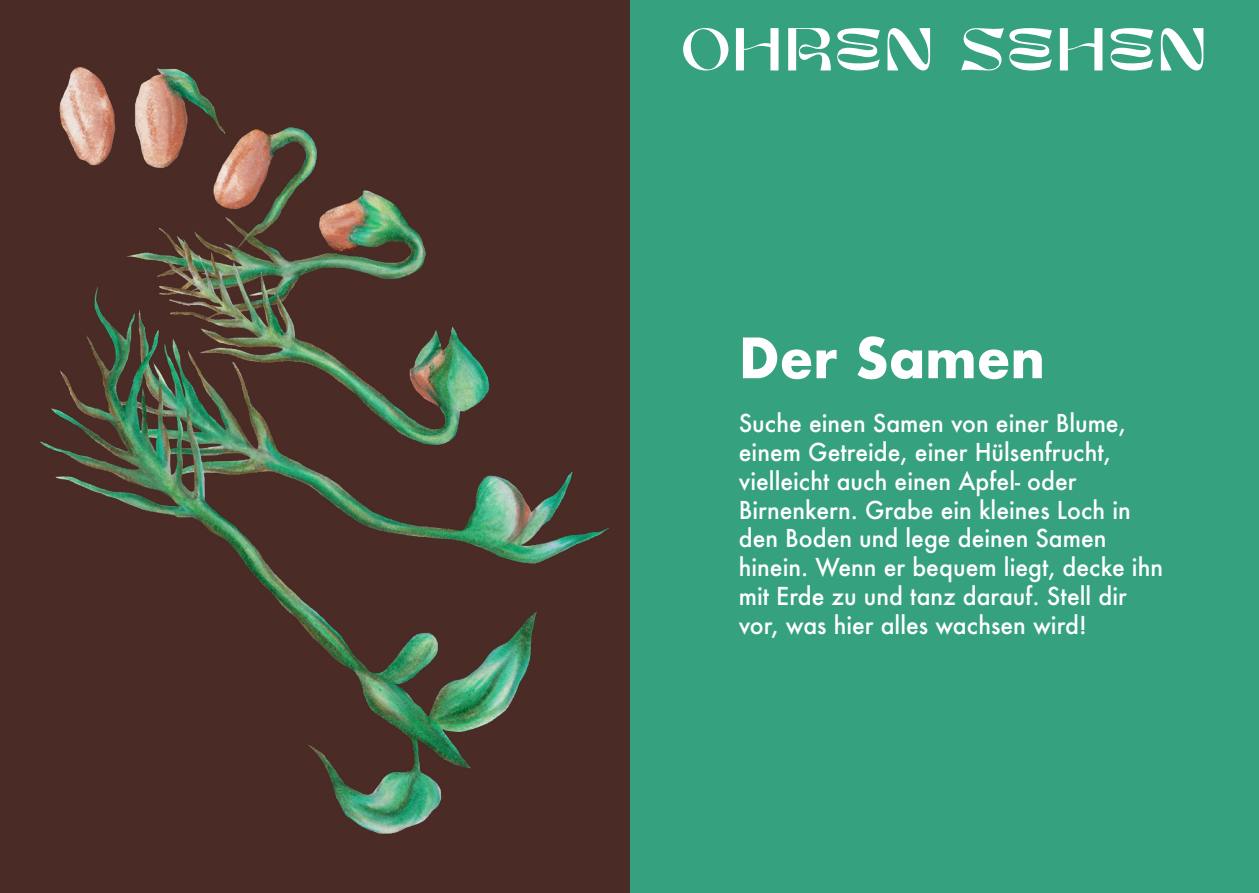
<style>
.page{position:relative;width:1259px;height:893px;background:#fff}
.page>*{position:absolute;margin:0;border:0;box-sizing:border-box;transform-origin:0 0}
.t1{font:60.6px "Moon Dream";color:#fff}
.t2{font:700 54px "Futura";color:#fff;scale:.96 1}
.t3{font:500 24px/28.8px "Futura";color:#fff;scale:.96 1}
</style>
<div class="page">
<div style="left:629px;top:0;width:630px;height:893px;background:#35a17e"></div>
<img style="left:0;top:0;width:629px;height:893px">
<h1 class="t1" style="left:680px;top:18px;width:529px">OHREN SEHEN</h1>
<h2 class="t2" style="left:739px;top:319px;width:320px">Der Samen</h2>
<p class="t3" style="left:739px;top:409px;width:443px">Suche einen Samen von einer Blume, einem Getreide, einer Hülsenfrucht, vielleicht auch einen Apfel- oder Birnenkern. Grabe ein kleines Loch in den Boden und lege deinen Samen hinein. Wenn er bequem liegt, decke ihn mit Erde zu und tanz darauf. Stell dir vor, was hier alles wachsen wird!</p>
</div>
